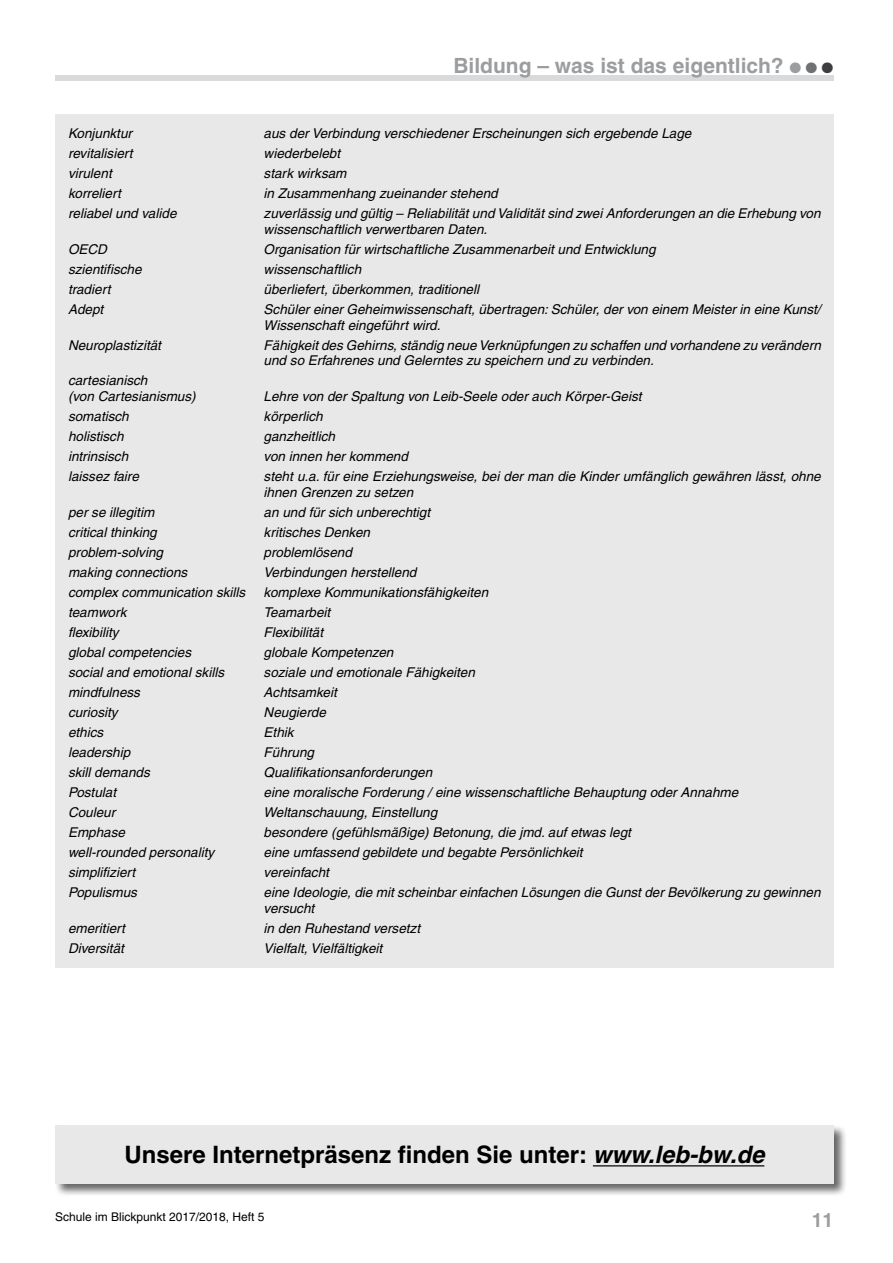
<style>
.page{position:relative;width:893px;height:1263px;background:#fff}
.page>*{position:absolute;margin:0;border:0;box-sizing:border-box;transform-origin:0 0}
.t1{font:700 24px "Helvetica";color:#000}
.t2{font:700 21px "Helvetica";color:#9c9d9f}
.t3{font:700 19.5px "Helvetica";color:#9c9d9f}
.t4{font:italic 13.5px/15.8px "Helvetica";color:#000}
.t5{font:12px "Helvetica";color:#000}
.s1{color:#707173}
.s2{color:#3e3e40}
.s3{font-style:italic}
</style>
<div class="page">
<div style="left:55px;top:75px;width:778px;height:6px;background:#d9dadb"></div>
<div style="left:55px;top:115px;width:778px;height:853px;background:#e8e8e9"></div>
<div style="left:54px;top:1124px;width:799px;height:79px;background:#000;opacity:.6"></div>
<div style="left:55px;top:1125px;width:778px;height:58px;background:#e8e8e9"></div>
<hr style="left:593px;top:1165px;width:171px;height:1px;background:#000">
<h2 class="t2" style="left:453px;top:53px;width:382px">Bildung – was ist das eigentlich? ● <span class="s1">●</span> <span class="s2">●</span></h2>
<p class="t4" style="left:68px;top:125px;width:65px">Konjunktur</p>
<p class="t4" style="left:264px;top:125px;width:429px">aus der Verbindung verschiedener Erscheinungen sich ergebende Lage</p>
<p class="t4" style="left:68px;top:145px;width:66px">revitalisiert</p>
<p class="t4" style="left:264px;top:145px;width:78px">wiederbelebt</p>
<p class="t4" style="left:68px;top:165px;width:45px">virulent</p>
<p class="t4" style="left:264px;top:165px;width:84px">stark wirksam</p>
<p class="t4" style="left:68px;top:185px;width:54px">korreliert</p>
<p class="t4" style="left:264px;top:185px;width:236px">in Zusammenhang zueinander stehend</p>
<p class="t4" style="left:68px;top:205px;width:110px">reliabel und valide</p>
<p class="t4" style="left:264px;top:205px;width:558px">zuverlässig und gültig – Reliabilität und Validität sind zwei Anforderungen an die Erhebung von wissenschaftlich verwertbaren Daten.</p>
<p class="t4" style="left:68px;top:241px;width:41px">OECD</p>
<p class="t4" style="left:264px;top:241px;width:393px">Organisation für wirtschaftliche Zusammenarbeit und Entwicklung</p>
<p class="t4" style="left:68px;top:261px;width:75px">szientifische</p>
<p class="t4" style="left:264px;top:261px;width:99px">wissenschaftlich</p>
<p class="t4" style="left:68px;top:281px;width:44px">tradiert</p>
<p class="t4" style="left:264px;top:281px;width:217px">überliefert, überkommen, traditionell</p>
<p class="t4" style="left:68px;top:301px;width:37px">Adept</p>
<p class="t4" style="left:264px;top:301px;width:559px">Schüler einer Geheimwissenschaft, übertragen: Schüler, der von einem Meister in eine Kunst/<br>Wissenschaft eingeführt wird.</p>
<p class="t4" style="left:68px;top:337px;width:95px">Neuroplastizität</p>
<p class="t4" style="left:264px;top:337px;width:559px">Fähigkeit des Gehirns, ständig neue Verknüpfungen zu schaffen und vorhandene zu verändern und so Erfahrenes und Gelerntes zu speichern und zu verbinden.</p>
<p class="t4" style="left:68px;top:373px;width:129px">cartesianisch<br>(von Cartesianismus)</p>
<p class="t4" style="left:264px;top:388px;width:379px">Lehre von der Spaltung von Leib-Seele oder auch Körper-Geist</p>
<p class="t4" style="left:68px;top:408px;width:62px">somatisch</p>
<p class="t4" style="left:264px;top:408px;width:61px">körperlich</p>
<p class="t4" style="left:68px;top:428px;width:57px">holistisch</p>
<p class="t4" style="left:264px;top:428px;width:73px">ganzheitlich</p>
<p class="t4" style="left:68px;top:448px;width:62px">intrinsisch</p>
<p class="t4" style="left:264px;top:448px;width:146px">von innen her kommend</p>
<p class="t4" style="left:68px;top:468px;width:72px">laissez faire</p>
<p class="t4" style="left:264px;top:468px;width:559px">steht u.a. für eine Erziehungsweise, bei der man die Kinder umfänglich gewähren lässt, ohne ihnen Grenzen zu setzen</p>
<p class="t4" style="left:68px;top:504px;width:88px">per se illegitim</p>
<p class="t4" style="left:264px;top:504px;width:168px">an und für sich unberechtigt</p>
<p class="t4" style="left:68px;top:524px;width:90px">critical thinking</p>
<p class="t4" style="left:264px;top:524px;width:108px">kritisches Denken</p>
<p class="t4" style="left:68px;top:544px;width:96px">problem-solving</p>
<p class="t4" style="left:264px;top:544px;width:90px">problemlösend</p>
<p class="t4" style="left:68px;top:564px;width:121px">making connections</p>
<p class="t4" style="left:264px;top:564px;width:154px">Verbindungen herstellend</p>
<p class="t4" style="left:68px;top:584px;width:179px">complex communication skills</p>
<p class="t4" style="left:264px;top:584px;width:226px">komplexe Kommunikationsfähigkeiten</p>
<p class="t4" style="left:68px;top:604px;width:60px">teamwork</p>
<p class="t4" style="left:264px;top:604px;width:68px">Teamarbeit</p>
<p class="t4" style="left:68px;top:624px;width:52px">flexibility</p>
<p class="t4" style="left:264px;top:624px;width:61px">Flexibilität</p>
<p class="t4" style="left:68px;top:644px;width:125px">global competencies</p>
<p class="t4" style="left:264px;top:644px;width:131px">globale Kompetenzen</p>
<p class="t4" style="left:68px;top:664px;width:158px">social and emotional skills</p>
<p class="t4" style="left:264px;top:664px;width:213px">soziale und emotionale Fähigkeiten</p>
<p class="t4" style="left:68px;top:684px;width:74px">mindfulness</p>
<p class="t4" style="left:264px;top:684px;width:75px">Achtsamkeit</p>
<p class="t4" style="left:68px;top:704px;width:51px">curiosity</p>
<p class="t4" style="left:264px;top:704px;width:64px">Neugierde</p>
<p class="t4" style="left:68px;top:724px;width:37px">ethics</p>
<p class="t4" style="left:264px;top:724px;width:32px">Ethik</p>
<p class="t4" style="left:68px;top:744px;width:64px">leadership</p>
<p class="t4" style="left:264px;top:744px;width:52px">Führung</p>
<p class="t4" style="left:68px;top:764px;width:83px">skill demands</p>
<p class="t4" style="left:264px;top:764px;width:170px">Qualifikationsanforderungen</p>
<p class="t4" style="left:68px;top:784px;width:50px">Postulat</p>
<p class="t4" style="left:264px;top:784px;width:476px">eine moralische Forderung / eine wissenschaftliche Behauptung oder Annahme</p>
<p class="t4" style="left:68px;top:804px;width:49px">Couleur</p>
<p class="t4" style="left:264px;top:804px;width:175px">Weltanschauung, Einstellung</p>
<p class="t4" style="left:68px;top:824px;width:59px">Emphase</p>
<p class="t4" style="left:264px;top:824px;width:369px">besondere (gefühlsmäßige) Betonung, die jmd. auf etwas legt</p>
<p class="t4" style="left:68px;top:844px;width:148px">well-rounded personality</p>
<p class="t4" style="left:264px;top:844px;width:321px">eine umfassend gebildete und begabte Persönlichkeit</p>
<p class="t4" style="left:68px;top:864px;width:69px">simplifiziert</p>
<p class="t4" style="left:264px;top:864px;width:67px">vereinfacht</p>
<p class="t4" style="left:68px;top:884px;width:70px">Populismus</p>
<p class="t4" style="left:264px;top:884px;width:558px">eine Ideologie, die mit scheinbar einfachen Lösungen die Gunst der Bevölkerung zu gewinnen versucht</p>
<p class="t4" style="left:68px;top:920px;width:58px">emeritiert</p>
<p class="t4" style="left:264px;top:920px;width:158px">in den Ruhestand versetzt</p>
<p class="t4" style="left:68px;top:940px;width:57px">Diversität</p>
<p class="t4" style="left:264px;top:940px;width:120px">Vielfalt, Vielfältigkeit</p>
<h1 class="t1" style="left:124px;top:1140px;width:641px">Unsere Internetpräsenz finden Sie unter: <span class="s3">www.leb-bw.de</span></h1>
<p class="t5" style="left:55px;top:1210px;width:211px">Schule im Blickpunkt 2017/2018, Heft 5</p>
<h3 class="t3" style="left:812px;top:1208px;width:23px">11</h3>
</div>
